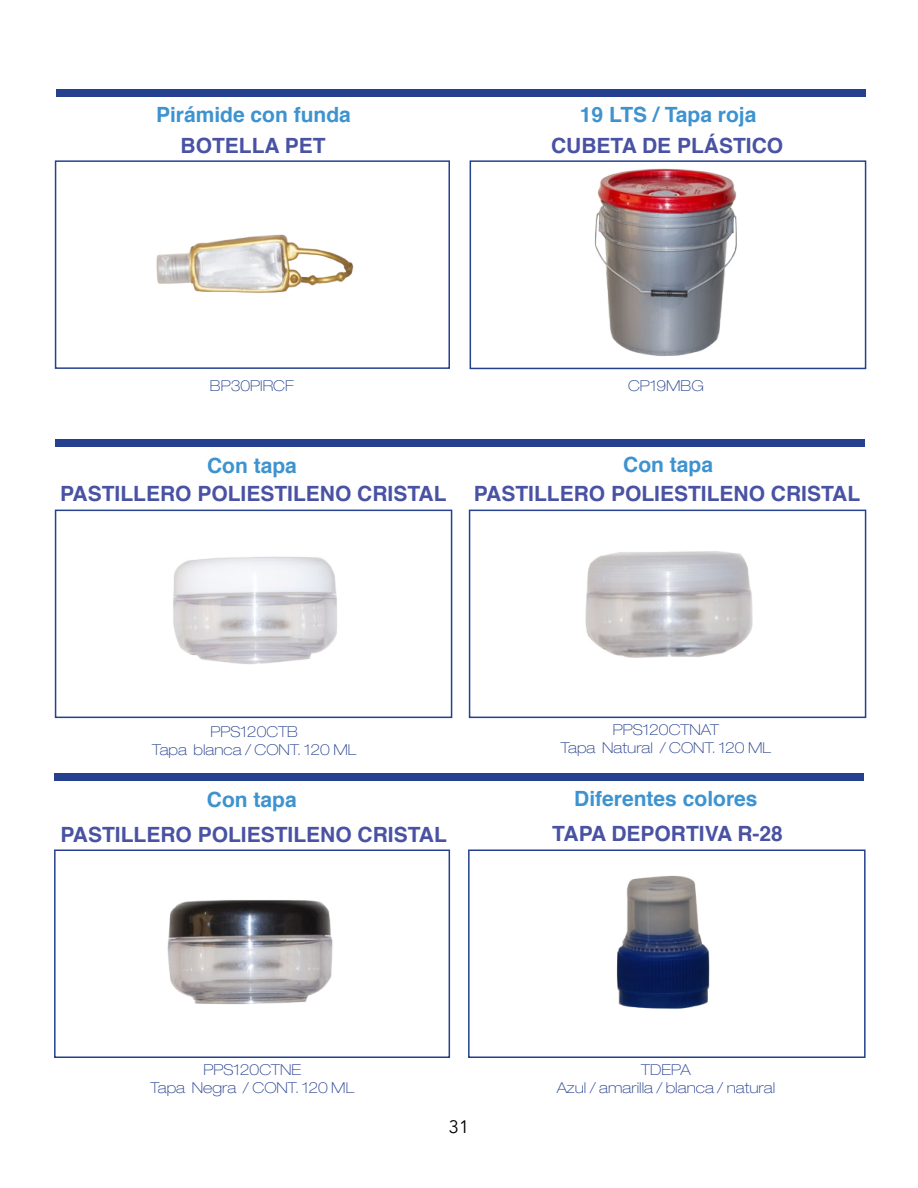
<style>
.page{position:relative;width:918px;height:1188px;background:#fff}
.page>*{position:absolute;margin:0;border:0;box-sizing:border-box;transform-origin:0 0}
.t1{font:700 21px "Helvetica";color:#4952a3}
.t2{font:700 21px "Helvetica";color:#3d93d0}
.t3{font:18px "Avenir";color:#000}
.t4{font:100 expanded 15px/18px "Helvetica Neue LT Pro";color:#25408f;text-align:center}
</style>
<div class="page">
<img style="left:156px;top:234px;width:198px;height:59px">
<div style="left:55px;top:160px;width:395px;height:209px;border:2px solid #25408f"></div>
<img style="left:173px;top:556px;width:164px;height:108px">
<div style="left:55px;top:510px;width:397px;height:208px;border:2px solid #25408f"></div>
<img style="left:585px;top:551px;width:168px;height:107px">
<div style="left:469px;top:510px;width:397px;height:208px;border:2px solid #25408f"></div>
<div style="left:55px;top:440px;width:810px;height:7px;background:#25408f"></div>
<div style="left:56px;top:89px;width:810px;height:7px;background:#25408f"></div>
<img style="left:595px;top:168px;width:142px;height:188px">
<div style="left:470px;top:160px;width:396px;height:209px;border:2px solid #25408f"></div>
<img style="left:167px;top:900px;width:166px;height:105px">
<div style="left:54px;top:849px;width:396px;height:209px;border:2px solid #25408f"></div>
<img style="left:616px;top:875px;width:94px;height:134px">
<div style="left:468px;top:849px;width:398px;height:209px;border:2px solid #25408f"></div>
<div style="left:54px;top:774px;width:810px;height:7px;background:#25408f"></div>
<h1 class="t2" style="left:156px;top:98px;width:196px">Pirámide con funda</h1>
<h1 class="t2" style="left:580px;top:98px;width:178px">19 LTS / Tapa roja</h1>
<h1 class="t1" style="left:181px;top:129px;width:147px">BOTELLA PET</h1>
<h1 class="t1" style="left:551px;top:129px;width:234px">CUBETA DE PLÁSTICO</h1>
<p class="t4" style="left:210px;top:377px;width:86px">BP30PIRCF</p>
<p class="t4" style="left:628px;top:377px;width:77px">CP19MBG</p>
<h1 class="t2" style="left:207px;top:449px;width:91px">Con tapa</h1>
<h1 class="t2" style="left:623px;top:448px;width:91px">Con tapa</h1>
<h1 class="t1" style="left:60px;top:477px;width:388px">PASTILLERO POLIESTILENO CRISTAL</h1>
<h1 class="t1" style="left:474px;top:477px;width:388px">PASTILLERO POLIESTILENO CRISTAL</h1>
<p class="t4" style="left:152px;top:723px;width:206px">PPS120CTB<br>Tapa blanca / CONT. 120 ML</p>
<p class="t4" style="left:561px;top:721px;width:212px">PPS120CTNAT<br>Tapa Natural / CONT. 120 ML</p>
<h1 class="t2" style="left:207px;top:783px;width:91px">Con tapa</h1>
<h1 class="t1" style="left:60px;top:818px;width:388px">PASTILLERO POLIESTILENO CRISTAL</h1>
<h1 class="t2" style="left:574px;top:781px;width:185px">Diferentes colores</h1>
<h1 class="t1" style="left:552px;top:817px;width:232px">TAPA DEPORTIVA R-28</h1>
<p class="t4" style="left:150px;top:1061px;width:205px">PPS120CTNE<br>Tapa Negra / CONT. 120 ML</p>
<p class="t3" style="left:449px;top:1116px;width:22px">31</p>
<p class="t4" style="left:557px;top:1061px;width:220px">TDEPA<br>Azul / amarilla / blanca / natural</p>
</div>
